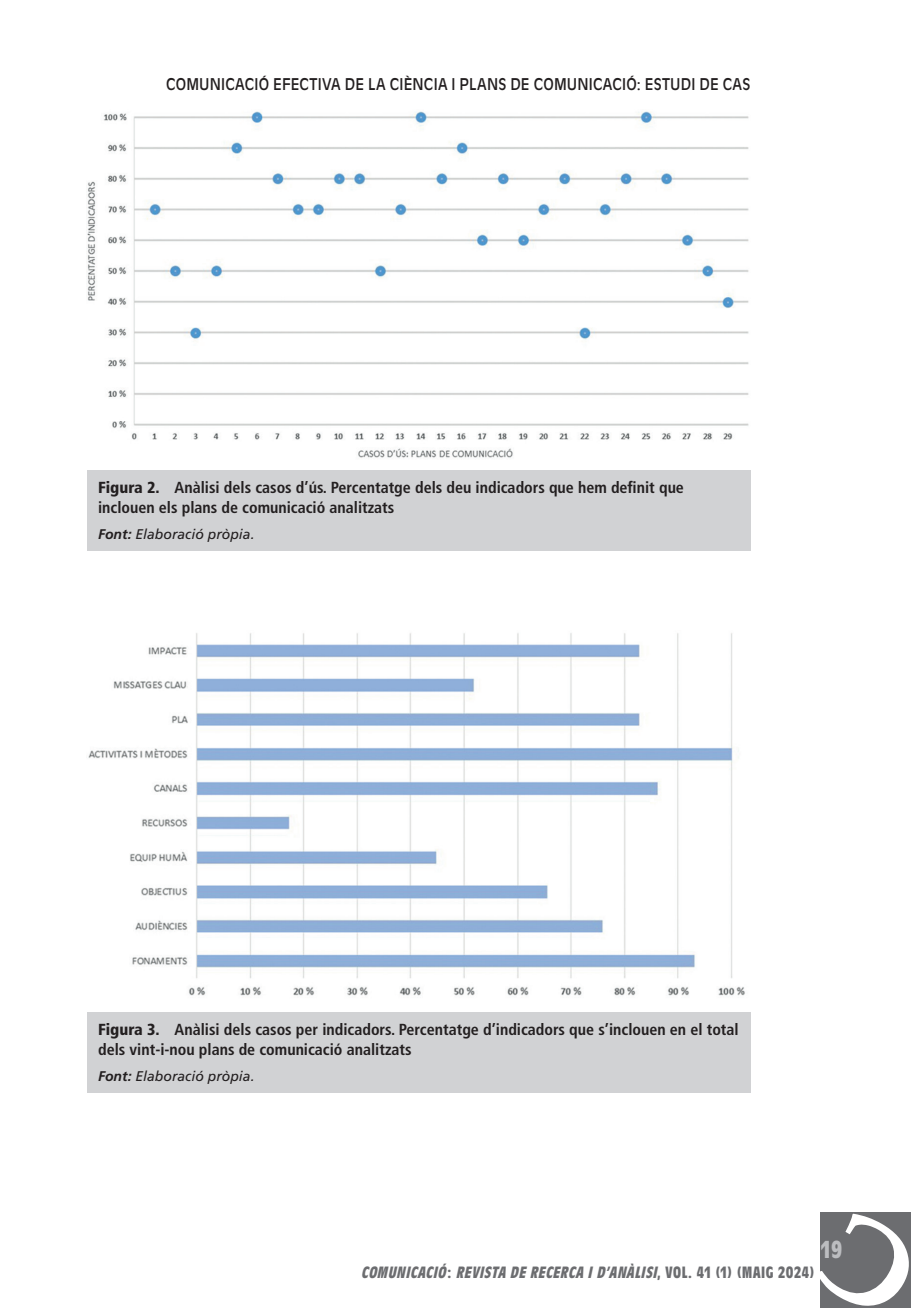
<style>
.page{position:relative;width:911px;height:1308px;background:#fff}
.page>*{position:absolute;margin:0;border:0;box-sizing:border-box;transform-origin:0 0}
.t1{font:700 condensed 24px "Antique Olive Std";color:#bcbdc0}
.t2{font:700 condensed 16px/20px "Frutiger LT Std";color:#231f20}
.t3{font:16px "Antique Olive Std";letter-spacing:.015em;color:#231f20;scale:.9 1}
.t4{font:italic 700 condensed 16px "Antique Olive Std";color:#6c6d70}
.t5{font:italic 14px "Frutiger LT Std";color:#231f20}
.s1{font-weight:900}
.s2{font-weight:700}
.s3{font-style:normal}
</style>
<div class="page">
<img style="left:87px;top:111px;width:662px;height:347px">
<div style="left:87px;top:469px;width:663px;height:81px;background:#d1d2d4"></div>
<img style="left:88px;top:633px;width:657px;height:363px">
<div style="left:87px;top:1011px;width:663px;height:81px;background:#d1d2d4"></div>
<div style="left:820px;top:1212px;width:91px;height:96px;background:#6c6d70"></div>
<p class="t3" style="left:166px;top:74px;width:23px">COMUNI</p>
<p class="t3" style="left:225px;top:74px;width:365px">CACIÓ EFECTIVA DE LA CIÈNCIA I PLANS DE COMUNI</p>
<p class="t3" style="left:593px;top:74px;width:96px">CACIÓ: ESTUDI</p>
<p class="t3" style="left:699px;top:74px;width:57px">DE CAS</p>
<p class="t2" style="left:98px;top:477px;width:587px"><span class="s1">Figura 2.</span> Anàlisi dels casos d’ús. Percentatge dels deu indicadors que hem definit que inclouen els plans de comunicació analitzats</p>
<p class="t5" style="left:98px;top:526px;width:158px"><span class="s2">Font:</span> Elaboració pròpia.</p>
<p class="t2" style="left:98px;top:1019px;width:642px"><span class="s1">Figura 3.</span> Anàlisi dels casos per indicadors. Percentatge d’indicadors que s’inclouen en el total dels vint-i-nou plans de comunicació analitzats</p>
<p class="t5" style="left:98px;top:1068px;width:158px"><span class="s2">Font:</span> Elaboració pròpia.</p>
<h1 class="t1" style="left:820px;top:1236px;width:23px">19</h1>
<p class="t4" style="left:361px;top:1263px;width:455px">COMUNICACIÓ<span class="s3">:</span> REVISTA DE RECERCA ID’ANÀLISI<span class="s3">, V O L . 4 1 ( 1 ) ( M A I G 2 0 2 4 )</span></p>
</div>
